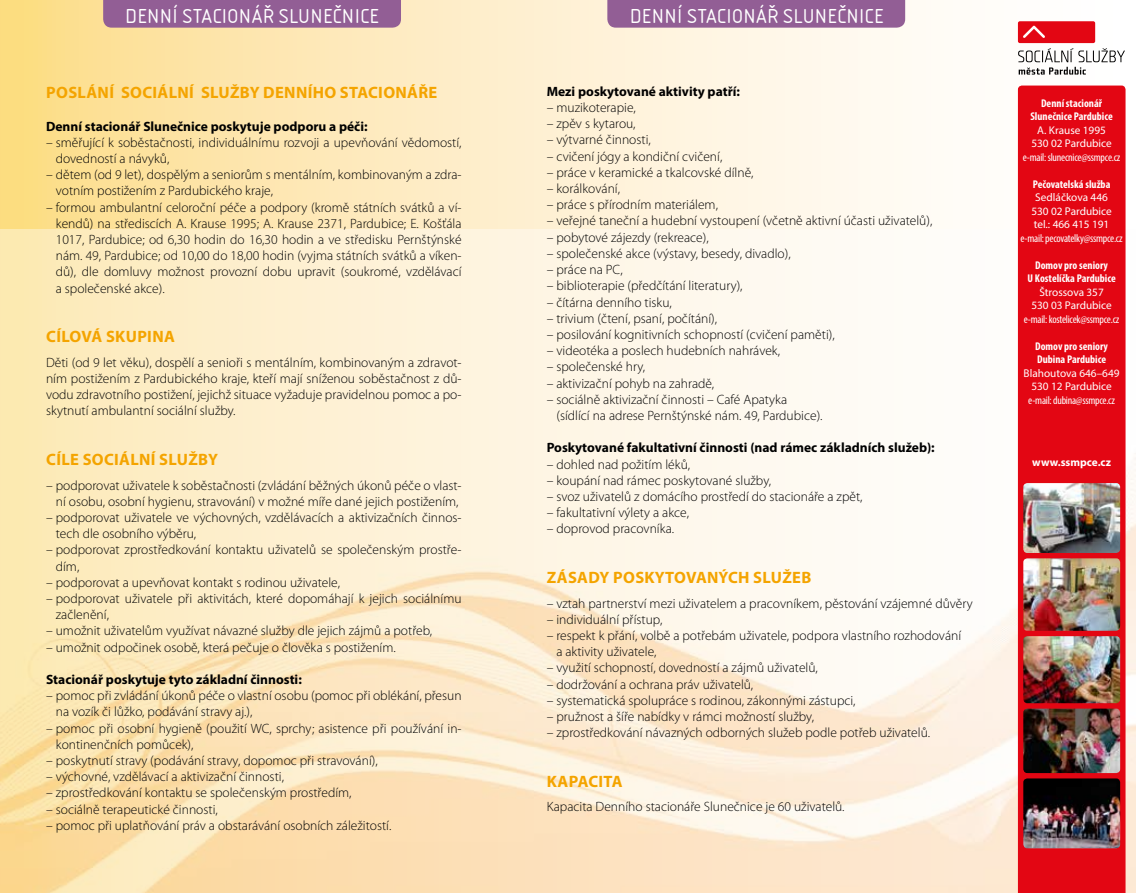
<style>
.page{position:relative;width:1136px;height:893px;background:#fff}
.page>*{position:absolute;margin:0;border:0;box-sizing:border-box;transform-origin:0 0}
.t1{font:21px "Isonorm DOT";letter-spacing:.02em;color:#fff}
.t2{font:700 16.5px "Myriad Pro";letter-spacing:.02em;color:#f4a400}
.t3{font:300 13.5px/16.2px "Myriad Pro";color:#000}
.t4{font:700 13.5px "Myriad Pro";color:#000}
.t5{font:11.25px/13.5px "Myriad Pro";color:#fff;text-align:center}
.t6{font:700 condensed 11.25px/13.5px "Myriad Pro";color:#fff;text-align:center}
.t7{font:condensed 11.25px "Myriad Pro";letter-spacing:-.02em;color:#fff}
.t8{font:700 11.25px "Myriad Pro";color:#fff}
</style>
<div class="page">
<svg style="left:0;top:0;width:1126px;height:230px"></svg>
<div style="left:103px;top:0;width:298px;height:28px;background:#925e95"></div>
<div style="left:607px;top:0;width:298px;height:28px;background:#925e95"></div>
<img style="left:0;top:230px;width:1135px;height:663px">
<svg style="left:1017px;top:21px;width:107px;height:54px"></svg>
<div style="left:1017px;top:86px;width:108px;height:807px;background:#e30613"></div>
<img style="left:1023px;top:709px;width:96px;height:64px">
<img style="left:1023px;top:778px;width:96px;height:70px">
<img style="left:1023px;top:636px;width:96px;height:67px">
<img style="left:1023px;top:483px;width:96px;height:70px">
<img style="left:1023px;top:558px;width:96px;height:73px">
<div style="left:0;top:0;width:21px;height:21px;background:#fcdd80"></div>
<h1 class="t1" style="left:125px;top:4px;width:255px">DENNÍ STACIONÁŘ SLUNEČNICE</h1>
<h1 class="t1" style="left:629px;top:4px;width:255px">DENNÍ STACIONÁŘ SLUNEČNICE</h1>
<p class="t2" style="left:46px;top:82px;width:392px">POSLÁNÍ SOCIÁLNÍ SLUŽBY DENNÍHO STACIONÁŘE</p>
<p class="t4" style="left:46px;top:117px;width:323px">Denní stacionář Slunečnice poskytuje podporu a péči:</p>
<p class="t3" style="left:56px;top:134px;width:407px;text-indent:-10px">– směřující k soběstačnosti, individuálnímu rozvoji a upevňování vědomostí, dovedností a návyků,</p>
<p class="t3" style="left:56px;top:166px;width:407px;text-indent:-10px">– dětem (od 9 let), dospělým a seniorům s mentálním, kombinovaným a zdra&shy;votním postižením z Pardubického kraje,</p>
<p class="t3" style="left:56px;top:199px;width:407px;text-align:justify;text-indent:-10px">– formou ambulantní celoroční péče a podpory (kromě státních svátků a ví&shy;kendů) na střediscích A. Krause 1995; A. Krause 2371, Pardubice; E. Košťála 1017, Pardubice; od 6,30 hodin do 16,30 hodin a ve středisku Pernštýnské nám. 49, Pardubice; od 10,00 do 18,00 hodin (vyjma státních svátků a víken&shy;dů), dle domluvy možnost provozní dobu upravit (soukromé, vzdělávací a společenské akce).</p>
<p class="t2" style="left:46px;top:326px;width:130px">CÍLOVÁ SKUPINA</p>
<p class="t3" style="left:46px;top:354px;width:417px;text-align:justify">Děti (od 9 let věku), dospělí a senioři s mentálním, kombinovaným a zdravot&shy;ním postižením z Pardubického kraje, kteří mají sníženou soběstačnost z dů&shy;vodu zdravotního postižení, jejichž situace vyžaduje pravidelnou pomoc a po&shy;skytnutí ambulantní sociální služby.</p>
<p class="t2" style="left:46px;top:449px;width:173px">CÍLE SOCIÁLNÍ SLUŽBY</p>
<p class="t3" style="left:46px;top:477px;width:417px;text-align:center">– podporovat uživatele k soběstačnosti (zvládání běžných úkonů péče o vlast&shy;ní osobu, osobní hygienu, stravování) v možné míře dané jejich postižením,</p>
<p class="t3" style="left:56px;top:509px;width:407px;text-indent:-10px">– podporovat uživatele ve výchovných, vzdělávacích a aktivizačních činnos&shy;tech dle osobního výběru,</p>
<p class="t3" style="left:56px;top:542px;width:407px;text-indent:-10px">– podporovat zprostředkování kontaktu uživatelů se společenským prostře&shy;dím,</p>
<p class="t3" style="left:46px;top:574px;width:295px">– podporovat a upevňovat kontakt s rodinou uživatele,</p>
<p class="t3" style="left:56px;top:590px;width:407px;text-indent:-10px">– podporovat uživatele při aktivitách, které dopomáhají k jejich sociálnímu začlenění,</p>
<p class="t3" style="left:46px;top:623px;width:387px">– umožnit uživatelům využívat návazné služby dle jejich zájmů a potřeb,</p>
<p class="t3" style="left:46px;top:639px;width:351px">– umožnit odpočinek osobě, která pečuje o člověka s postižením.</p>
<p class="t4" style="left:46px;top:671px;width:257px">Stacionář poskytuje tyto základní činnosti:</p>
<p class="t3" style="left:56px;top:687px;width:407px;text-indent:-10px">– pomoc při zvládání úkonů péče o vlastní osobu (pomoc při oblékání, přesun na vozík či lůžko, podávání stravy aj.),</p>
<p class="t3" style="left:56px;top:720px;width:407px;text-indent:-10px">– pomoc při osobní hygieně (použití WC, sprchy; asistence při používání in&shy;kontinenčních pomůcek),</p>
<p class="t3" style="left:46px;top:752px;width:333px">– poskytnutí stravy (podávání stravy, dopomoc při stravování),</p>
<p class="t3" style="left:46px;top:768px;width:239px">– výchovné, vzdělávací a aktivizační činnosti,</p>
<p class="t3" style="left:46px;top:785px;width:307px">– zprostředkování kontaktu se společenským prostředím,</p>
<p class="t3" style="left:46px;top:801px;width:173px">– sociálně terapeutické činnosti,</p>
<p class="t3" style="left:46px;top:817px;width:347px">– pomoc při uplatňování práv a obstarávání osobních záležitostí.</p>
<p class="t4" style="left:546px;top:83px;width:195px">Mezi poskytované aktivity patří:</p>
<p class="t3" style="left:546px;top:99px;width:91px">– muzikoterapie,</p>
<p class="t3" style="left:546px;top:116px;width:90px">– zpěv s kytarou,</p>
<p class="t3" style="left:546px;top:132px;width:106px">– výtvarné činnosti,</p>
<p class="t3" style="left:546px;top:148px;width:177px">– cvičení jógy a kondiční cvičení,</p>
<p class="t3" style="left:546px;top:164px;width:208px">– práce v keramické a tkalcovské dílně,</p>
<p class="t3" style="left:546px;top:180px;width:75px">– korálkování,</p>
<p class="t3" style="left:546px;top:197px;width:173px">– práce s přírodním materiálem,</p>
<p class="t3" style="left:546px;top:213px;width:387px">– veřejné taneční a hudební vystoupení (včetně aktivní účasti uživatelů),</p>
<p class="t3" style="left:546px;top:229px;width:163px">– pobytové zájezdy (rekreace),</p>
<p class="t3" style="left:546px;top:245px;width:245px">– společenské akce (výstavy, besedy, divadlo),</p>
<p class="t3" style="left:546px;top:261px;width:77px">– práce na PC,</p>
<p class="t3" style="left:546px;top:278px;width:197px">– biblioterapie (předčítání literatury),</p>
<p class="t3" style="left:546px;top:294px;width:127px">– čítárna denního tisku,</p>
<p class="t3" style="left:546px;top:310px;width:172px">– trivium (čtení, psaní, počítání),</p>
<p class="t3" style="left:546px;top:326px;width:289px">– posilování kognitivních schopností (cvičení paměti),</p>
<p class="t3" style="left:546px;top:342px;width:235px">– videotéka a poslech hudebních nahrávek,</p>
<p class="t3" style="left:546px;top:359px;width:100px">– společenské hry,</p>
<p class="t3" style="left:546px;top:375px;width:169px">– aktivizační pohyb na zahradě,</p>
<p class="t3" style="left:556px;top:391px;width:268px;text-indent:-10px">– sociálně aktivizační činnosti – Café Apatyka (sídlící na adrese Pernštýnské nám. 49, Pardubice).</p>
<p class="t4" style="left:546px;top:439px;width:389px">Poskytované fakultativní činnosti (nad rámec základních služeb):</p>
<p class="t3" style="left:546px;top:456px;width:145px">– dohled nad požitím léků,</p>
<p class="t3" style="left:546px;top:472px;width:226px">– koupání nad rámec poskytované služby,</p>
<p class="t3" style="left:546px;top:488px;width:317px">– svoz uživatelů z domácího prostředí do stacionáře a zpět,</p>
<p class="t3" style="left:546px;top:504px;width:144px">– fakultativní výlety a akce,</p>
<p class="t3" style="left:546px;top:521px;width:129px">– doprovod pracovníka.</p>
<p class="t2" style="left:547px;top:566px;width:266px">ZÁSADY POSKYTOVANÝCH SLUŽEB</p>
<p class="t3" style="left:546px;top:595px;width:427px">– vztah partnerství mezi uživatelem a pracovníkem, pěstování vzájemné důvěry</p>
<p class="t3" style="left:546px;top:611px;width:117px">– individuální přístup,</p>
<p class="t3" style="left:556px;top:627px;width:406px;text-indent:-10px">– respekt k přání, volbě a potřebám uživatele, podpora vlastního rozhodování a aktivity uživatele,</p>
<p class="t3" style="left:546px;top:660px;width:272px">– využití schopností, dovedností a zájmů uživatelů,</p>
<p class="t3" style="left:546px;top:676px;width:208px">– dodržování a ochrana práv uživatelů,</p>
<p class="t3" style="left:546px;top:692px;width:310px">– systematická spolupráce s rodinou, zákonnými zástupci,</p>
<p class="t3" style="left:546px;top:708px;width:269px">– pružnost a šíře nabídky v rámci možností služby,</p>
<p class="t3" style="left:546px;top:724px;width:385px">– zprostředkování návazných odborných služeb podle potřeb uživatelů.</p>
<p class="t2" style="left:547px;top:770px;width:77px">KAPACITA</p>
<p class="t3" style="left:546px;top:799px;width:299px">Kapacita Denního stacionáře Slunečnice je 60 uživatelů.</p>
<p class="t6" style="left:1030px;top:96px;width:84px">Denní stacionář<br>Slunečnice Pardubice</p>
<p class="t5" style="left:1031px;top:123px;width:82px">A. Krause 1995<br>530 02 Pardubice</p>
<p class="t7" style="left:1022px;top:150px;width:99px">e-mail: slunecnice@ssmpce.cz</p>
<p class="t6" style="left:1032px;top:177px;width:79px">Pečovatelská služba</p>
<p class="t5" style="left:1031px;top:190px;width:82px">Sedláčkova 446<br>530 02 Pardubice tel.: 466 415 191</p>
<p class="t7" style="left:1020px;top:231px;width:104px">e-mail: pecovatelky@ssmpce.cz</p>
<p class="t6" style="left:1027px;top:258px;width:90px">Domov pro seniory<br>U Kostelíčka Pardubice</p>
<p class="t5" style="left:1031px;top:285px;width:82px">Štrossova 357<br>530 03 Pardubice</p>
<p class="t7" style="left:1023px;top:312px;width:97px">e-mail: kostelicek@ssmpce.cz</p>
<p class="t6" style="left:1035px;top:339px;width:74px;text-align:left">Domov pro seniory<br>Dubina Pardubice</p>
<p class="t5" style="left:1023px;top:366px;width:97px">Blahoutova 646–649<br>530 12 Pardubice</p>
<p class="t7" style="left:1028px;top:393px;width:88px">e-mail: dubina@ssmpce.cz</p>
<p class="t8" style="left:1032px;top:455px;width:80px">www.ssmpce.cz</p>
</div>
